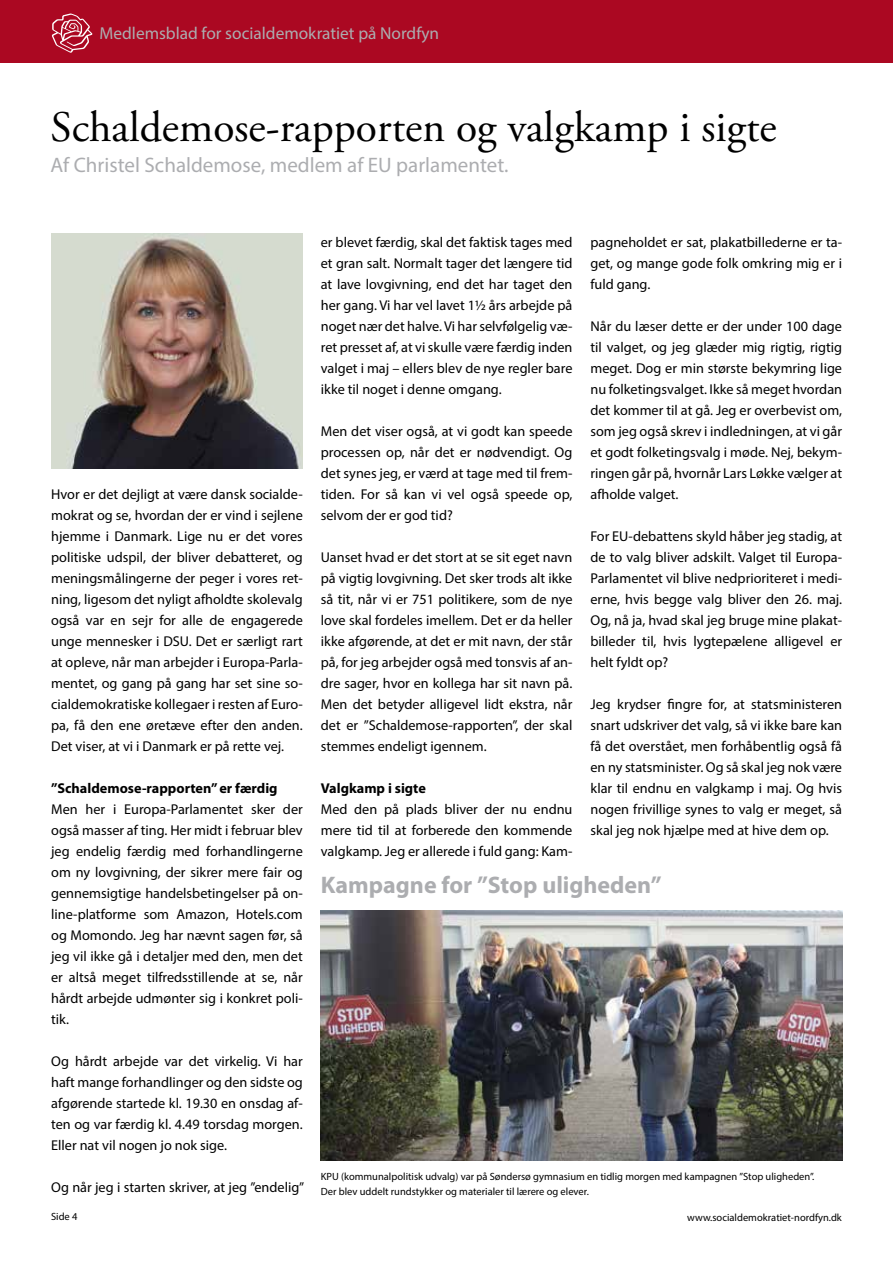
<style>
.page{position:relative;width:893px;height:1263px;background:#fff}
.page>*{position:absolute;margin:0;border:0;box-sizing:border-box;transform-origin:0 0}
.t1{font:43.5px "Adobe Garamond Pro";color:#000}
.t2{font:700 24px "Myriad Pro";color:#acadb0}
.t3{font:21px "Myriad Pro";color:#acadb0}
.t4{font:17.25px "Myriad Pro";color:#acadb0}
.t5{font:14.25px/21px "Myriad Pro";color:#000;text-align:justify}
.t6{font:700 14.25px "Myriad Pro";color:#000}
.t7{font:10.5px/15px "Myriad Pro";color:#000}
</style>
<div class="page">
<div style="left:0;top:0;width:893px;height:62px;background:#ab0822"></div>
<svg style="left:52px;top:13px;width:40px;height:39px"></svg>
<img style="left:51px;top:233px;width:252px;height:236px">
<img style="left:321px;top:911px;width:521px;height:249px">
<p class="t4" style="left:99px;top:22px;width:341px">Medlemsblad for socialdemokratiet på Nordfyn</p>
<h1 class="t1" style="left:50px;top:101px;width:728px">Schaldemose-rapporten og valgkamp i sigte</h1>
<h3 class="t3" style="left:50px;top:152px;width:460px">Af Christel Schaldemose, medlem af EU parlamentet.</h3>
<p class="t5" style="left:51px;top:483px;width:253px">Hvor er det dejligt at være dansk socialde&shy;mokrat og se, hvordan der er vind i sejlene hjemme i Danmark. Lige nu er det vores politiske udspil, der bliver debatteret, og meningsmålingerne der peger i vores ret&shy;ning, ligesom det nyligt afholdte skolevalg også var en sejr for alle de engagerede unge mennesker i DSU. Det er særligt rart at opleve, når man arbejder i Europa-Parla&shy;mentet, og gang på gang har set sine so&shy;cialdemokratiske kollegaer i resten af Euro&shy;pa, få den ene øretæve efter den anden.<br>Det viser, at vi i Danmark er på rette vej.</p>
<p class="t6" style="left:51px;top:780px;width:228px">”Schaldemose-rapporten” er færdig</p>
<p class="t5" style="left:51px;top:798px;width:253px">Men her i Europa-Parlamentet sker der også masser af ting. Her midt i februar blev jeg endelig færdig med forhandlingerne om ny lovgivning, der sikrer mere fair og gennemsigtige handelsbetingelser på on&shy;line-platforme som Amazon, Hotels.com og Momondo. Jeg har nævnt sagen før, så jeg vil ikke gå i detaljer med den, men det er altså meget tilfredsstillende at se, når hårdt arbejde udmønter sig i konkret poli&shy;tik.</p>
<p class="t5" style="left:51px;top:1050px;width:253px">Og hårdt arbejde var det virkelig. Vi har haft mange forhandlinger og den sidste og afgørende startede kl. 19.30 en onsdag af&shy;ten og var færdig kl. 4.49 torsdag morgen.<br>Eller nat vil nogen jo nok sige.</p>
<p class="t5" style="left:51px;top:1176px;width:254px">Og når jeg i starten skriver, at jeg ”endelig”</p>
<p class="t5" style="left:321px;top:231px;width:253px">er blevet færdig, skal det faktisk tages med et gran salt. Normalt tager det længere tid at lave lovgivning, end det har taget den her gang. Vi har vel lavet 1½ års arbejde på noget nær det halve. Vi har selvfølgelig væ&shy;ret presset af, at vi skulle være færdig inden valget i maj – ellers blev de nye regler bare ikke til noget i denne omgang.</p>
<p class="t5" style="left:321px;top:420px;width:253px">Men det viser også, at vi godt kan speede processen op, når det er nødvendigt. Og det synes jeg, er værd at tage med til frem&shy;tiden. For så kan vi vel også speede op, selvom der er god tid?</p>
<p class="t5" style="left:321px;top:546px;width:253px">Uanset hvad er det stort at se sit eget navn på vigtig lovgivning. Det sker trods alt ikke så tit, når vi er 751 politikere, som de nye love skal fordeles imellem. Det er da heller ikke afgørende, at det er mit navn, der står på, for jeg arbejder også med tonsvis af an&shy;dre sager, hvor en kollega har sit navn på.<br>Men det betyder alligevel lidt ekstra, når det er ”Schaldemose-rapporten”, der skal stemmes endeligt igennem.</p>
<p class="t6" style="left:321px;top:780px;width:107px">Valgkamp i sigte</p>
<p class="t5" style="left:321px;top:799px;width:253px">Med den på plads bliver der nu endnu mere tid til at forberede den kommende valgkamp. Jeg er allerede i fuld gang: Kam-</p>
<p class="t5" style="left:590px;top:232px;width:253px">pagneholdet er sat, plakatbillederne er ta&shy;get, og mange gode folk omkring mig er i fuld gang.</p>
<p class="t5" style="left:590px;top:316px;width:253px">Når du læser dette er der under 100 dage til valget, og jeg glæder mig rigtig, rigtig meget. Dog er min største bekymring lige nu folketingsvalget. Ikke så meget hvordan det kommer til at gå. Jeg er overbevist om, som jeg også skrev i indledningen, at vi går et godt folketingsvalg i møde. Nej, bekym&shy;ringen går på, hvornår Lars Løkke vælger at afholde valget.</p>
<p class="t5" style="left:590px;top:526px;width:253px">For EU-debattens skyld håber jeg stadig, at de to valg bliver adskilt. Valget til Europa-Parlamentet vil blive nedprioriteret i medi&shy;erne, hvis begge valg bliver den 26. maj.<br>Og, nå ja, hvad skal jeg bruge mine plakat&shy;billeder til, hvis lygtepælene alligevel er helt fyldt op?</p>
<p class="t5" style="left:590px;top:694px;width:253px">Jeg krydser fingre for, at statsministeren snart udskriver det valg, så vi ikke bare kan få det overstået, men forhåbentlig også få en ny statsminister. Og så skal jeg nok være klar til endnu en valgkamp i maj. Og hvis nogen frivillige synes to valg er meget, så skal jeg nok hjælpe med at hive dem op.</p>
<h2 class="t2" style="left:321px;top:872px;width:342px">Kampagne for ”Stop uligheden”</h2>
<p class="t7" style="left:321px;top:1169px;width:495px">KPU (kommunalpolitisk udvalg) var på Søndersø gymnasium en tidlig morgen med kampagnen ”Stop uligheden”.<br>Der blev uddelt rundstykker og materialer til lærere og elever.</p>
<p class="t7" style="left:51px;top:1209px;width:28px">Side 4</p>
<p class="t7" style="left:687px;top:1210px;width:156px">www.socialdemokratiet-nordfyn.dk</p>
</div>
